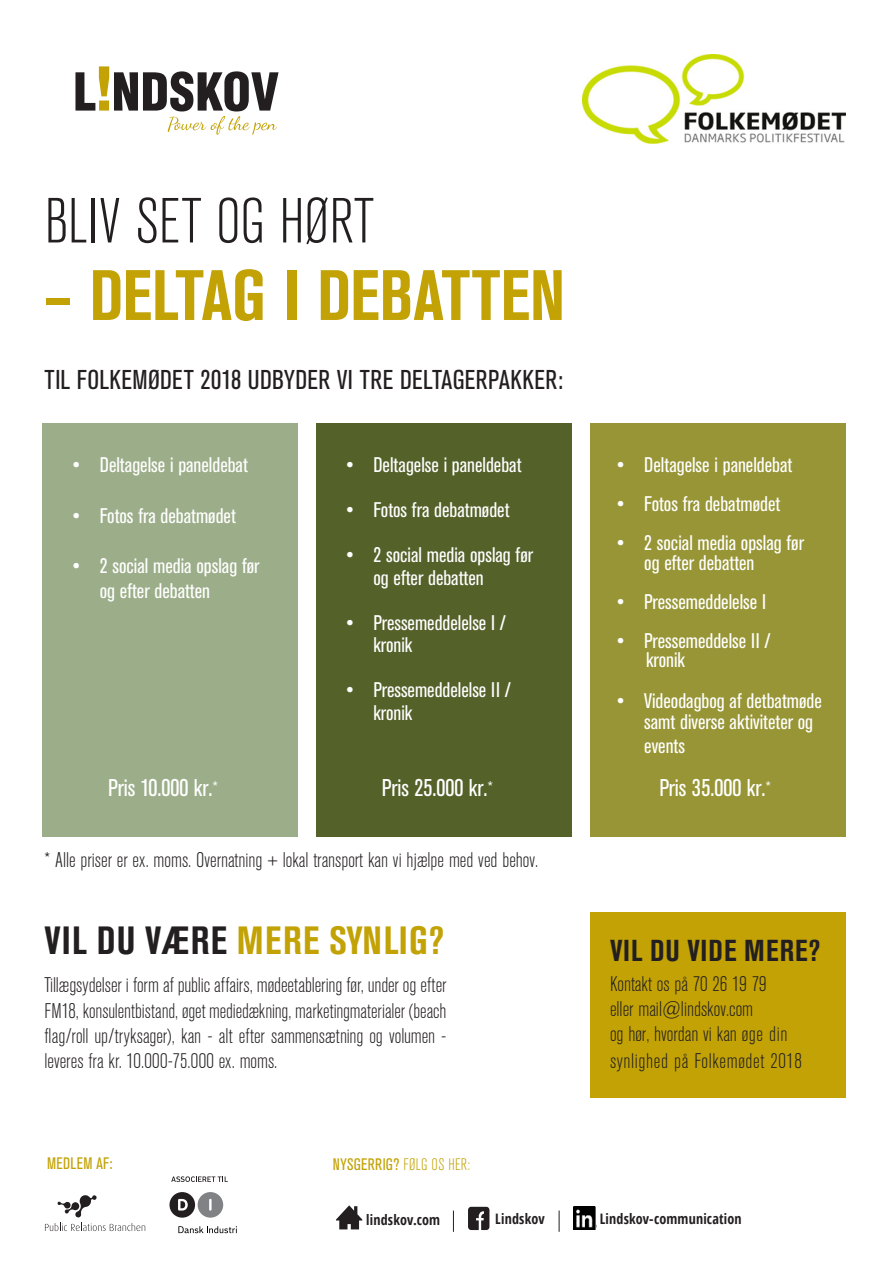
<style>
.page{position:relative;width:893px;height:1263px;background:#fff}
.page>*{position:absolute;margin:0;border:0;box-sizing:border-box;transform-origin:0 0}
.t1{font:700 condensed 70.5px "Akzidenz Grotesk BE";color:#c2a205}
.t2{font:300 condensed 63px "Akzidenz Grotesk BE";letter-spacing:.005em;color:#231f20}
.t3{font:700 condensed 39px "Akzidenz Grotesk BE";letter-spacing:.035em;color:#c2a205}
.t4{font:700 condensed 30px "Akzidenz Grotesk BE";letter-spacing:.035em;color:#231f20}
.t5{font:condensed 27px "Akzidenz Grotesk BE";letter-spacing:.01em;color:#231f20}
.t6{font:condensed 24px "Akzidenz Grotesk BE";color:#fff}
.t7{font:condensed 21px/22.5px "Akzidenz Grotesk BE";color:#fff}
.t8{font:300 condensed 21px/25.2px "Akzidenz Grotesk BE";color:#231f20;text-align:justify}
.t9{font:300 condensed 21px/27px "Akzidenz Grotesk BE";letter-spacing:.03em;color:#231f20}
.t10{font:condensed 16.5px "Akzidenz Grotesk BE";letter-spacing:.02em;color:#c2a205}
.t11{font:700 condensed 14.4px "Open Sans";letter-spacing:.01em;color:#231f20}
.s1{font-weight:300;font-size:21px}
.s2{color:#231f20}
.s3{font-weight:300}
</style>
<div class="page">
<img style="left:583px;top:54px;width:262px;height:89px">
<svg style="left:75px;top:66px;width:204px;height:69px"></svg>
<div style="left:42px;top:423px;width:256px;height:414px;background:#9cae89"></div>
<div style="left:316px;top:423px;width:255px;height:414px;background:#54622a"></div>
<div style="left:590px;top:423px;width:255px;height:414px;background:#979535"></div>
<div style="left:590px;top:912px;width:255px;height:186px;background:#c2a205"></div>
<svg style="left:45px;top:1195px;width:100px;height:36px"></svg>
<svg style="left:468px;top:1207px;width:21px;height:23px"></svg>
<svg style="left:336px;top:1205px;width:26px;height:24px"></svg>
<svg style="left:453px;top:1210px;width:1px;height:22px"></svg>
<svg style="left:559px;top:1210px;width:1px;height:22px"></svg>
<img style="left:574px;top:1206px;width:22px;height:24px">
<div style="left:169px;top:1192px;width:26px;height:26px;background:#231f20;border-radius:50%"></div>
<div style="left:198px;top:1192px;width:25px;height:26px;background:#808285;border-radius:50%"></div>
<svg style="left:209px;top:1199px;width:3px;height:11px"></svg>
<svg style="left:178px;top:1199px;width:10px;height:11px"></svg>
<svg style="left:178px;top:1226px;width:59px;height:7px"></svg>
<svg style="left:171px;top:1176px;width:57px;height:6px"></svg>
<p class="t2" style="left:45px;top:187px;width:331px">BLIV SET OG HØRT</p>
<p class="t1" style="left:44px;top:255px;width:523px">– DELTAG I DEBATTEN</p>
<p class="t5" style="left:45px;top:364px;width:520px">TIL FOLKEMØDET 2018 UDBYDER VI TRE DELTAGERPAKKER:</p>
<p class="t7" style="left:73px;top:454px;width:177px">• Deltagelse i paneldebat</p>
<p class="t7" style="left:73px;top:505px;width:165px">• Fotos fra debatmødet</p>
<p class="t7" style="left:100px;top:554px;width:161px;line-height:25.2px;text-indent:-27px">• 2 social media opslag før og efter debatten</p>
<p class="t7" style="left:346px;top:454px;width:177px">• Deltagelse i paneldebat</p>
<p class="t7" style="left:346px;top:499px;width:165px">• Fotos fra debatmødet</p>
<p class="t7" style="left:373px;top:544px;width:161px;text-indent:-27px">• 2 social media opslag før og efter debatten</p>
<p class="t7" style="left:373px;top:612px;width:134px;text-indent:-27px">• Pressemeddelelse I / kronik</p>
<p class="t7" style="left:373px;top:679px;width:139px;text-indent:-27px">• Pressemeddelelse II / kronik</p>
<p class="t7" style="left:617px;top:454px;width:177px">• Deltagelse i paneldebat</p>
<p class="t7" style="left:617px;top:493px;width:165px">• Fotos fra debatmødet</p>
<p class="t7" style="left:644px;top:534px;width:161px;line-height:19.5px;text-indent:-27px">• 2 social media opslag før og efter debatten</p>
<p class="t7" style="left:617px;top:591px;width:150px">• Pressemeddelelse I</p>
<p class="t7" style="left:617px;top:630px;width:155px">• Pressemeddelse II /</p>
<p class="t7" style="left:646px;top:649px;width:40px">kronik</p>
<p class="t7" style="left:644px;top:691px;width:179px;line-height:21px;text-indent:-27px">• Videodagbog af detbatmøde samt diverse aktiviteter og</p>
<p class="t7" style="left:644px;top:735px;width:42px">events</p>
<p class="t6" style="left:108px;top:774px;width:111px">Pris 10.000 kr.<span class="s1">*</span></p>
<p class="t6" style="left:382px;top:774px;width:113px">Pris 25.000 kr.<span class="s1">*</span></p>
<p class="t6" style="left:659px;top:774px;width:113px">Pris 35.000 kr.<span class="s1">*</span></p>
<p class="t8" style="left:45px;top:847px;width:495px">* Alle priser er ex. moms. Overnatning + lokal transport kan vi hjælpe med ved behov.</p>
<p class="t3" style="left:45px;top:918px;width:401px"><span class="s2">VIL DU VÆRE</span> MERE SYNLIG?</p>
<p class="t8" style="left:45px;top:973px;width:403px">Tillægsydelser i form af public affairs, mødeetablering før, under og efter FM18, konsulentbistand, øget mediedækning, marketingmaterialer (beach flag/roll up/tryksager), kan - alt efter sammensætning og volumen - leveres fra kr. 10.000-75.000 ex. moms.</p>
<p class="t10" style="left:47px;top:1154px;width:67px">MEDLEM AF:</p>
<p class="t10" style="left:333px;top:1155px;width:139px">NYSGERRIG? <span class="s3">FØLG OS HER:</span></p>
<p class="t4" style="left:610px;top:933px;width:212px">VIL DU VIDE MERE?</p>
<p class="t8" style="left:610px;top:971px;width:158px">Kontakt os på 70 26 19 79</p>
<p class="t8" style="left:610px;top:997px;width:145px">eller mail@lindskov.com</p>
<p class="t9" style="left:610px;top:1021px;width:194px">og hør, hvordan vi kan øge din synlighed på Folkemødet 2018</p>
<p class="t11" style="left:366px;top:1209px;width:75px">lindskov.com</p>
<p class="t11" style="left:495px;top:1209px;width:51px">Lindskov</p>
<p class="t11" style="left:600px;top:1209px;width:143px">Lindskov-communication</p>
</div>
